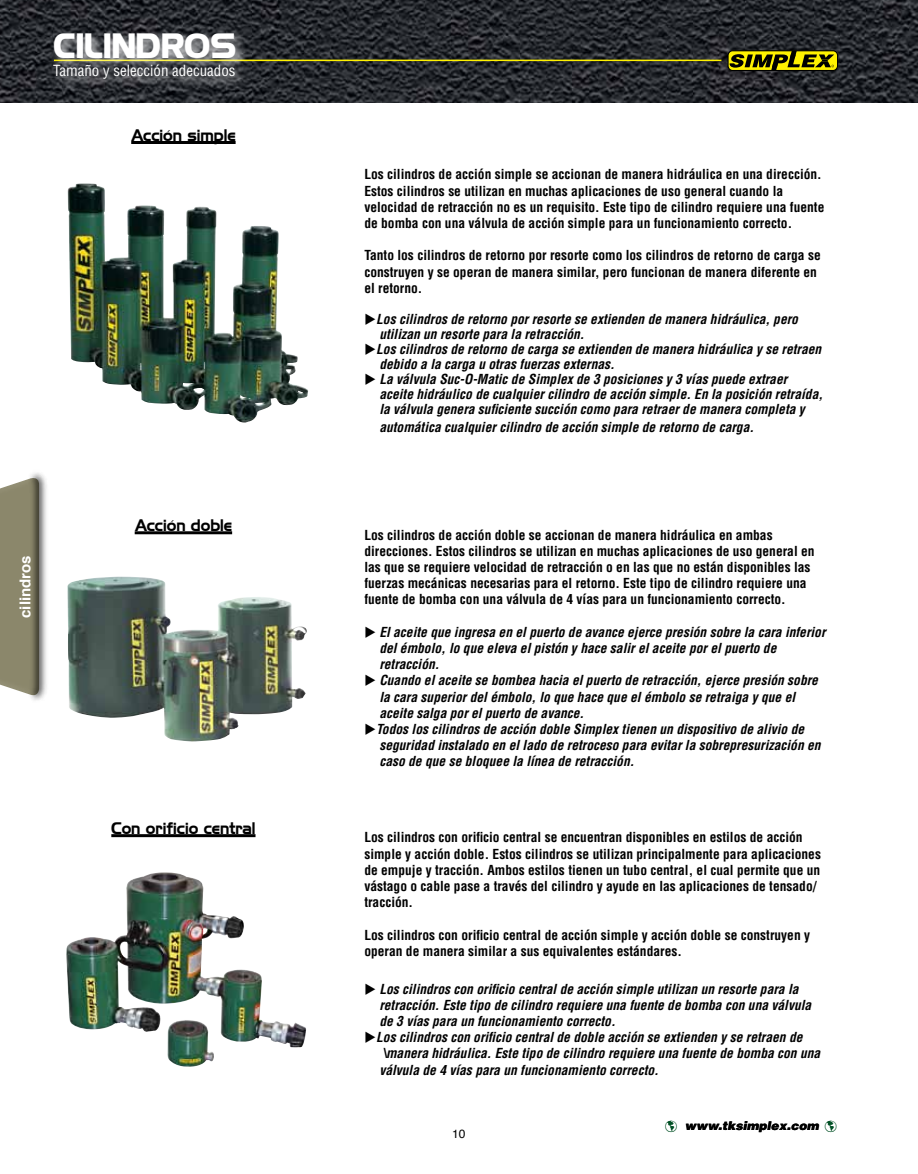
<style>
.page{position:relative;width:918px;height:1174px;background:#fff}
.page>*{position:absolute;margin:0;border:0;box-sizing:border-box;transform-origin:0 0}
.t1{font:700 31.5px "Highland Gothic FLF";color:#fff}
.t2{font:15px "Highland Gothic FLF";color:#000}
.t3{font:condensed 15px "Helvetica";color:#fff}
.t4{font:700 15px "Helvetica";color:#fff}
.t5{font:italic 700 condensed 13.5px/16.2px "Helvetica";color:#000}
.t6{font:700 condensed 13.5px/16.2px "Helvetica";color:#000}
.t7{font:italic 900 12px "Helvetica";color:#000}
.t8{font:12px "Helvetica";color:#000}
.s1{color:#005024}
</style>
<div class="page">
<img style="left:0;top:0;width:918px;height:102px">
<hr style="left:54px;top:60px;width:667px;height:1px;background:#fff200">
<div style="left:727px;top:50px;width:111px;height:21px;border:1px solid #000;border-radius:5px"></div>
<svg style="left:729px;top:51px;width:105px;height:20px;background:#867f00"></svg>
<img style="left:68px;top:183px;width:240px;height:240px">
<img style="left:67px;top:577px;width:240px;height:165px">
<img style="left:66px;top:872px;width:240px;height:182px">
<hr style="left:131px;top:141px;width:105px;height:3px;background:#000">
<hr style="left:135px;top:531px;width:97px;height:3px;background:#000">
<hr style="left:111px;top:834px;width:145px;height:3px;background:#000">
<div style="left:51px;top:30px;width:198px;height:61px;background:#fff;opacity:.75"></div>
<div style="left:0;top:471px;width:37px;height:231px;background:#fff;opacity:.75"></div>
<div style="left:26px;top:469px;width:24px;height:235px;background:#000;opacity:.75"></div>
<h1 class="t1" style="left:53px;top:23px;width:185px">CILINDROS</h1>
<p class="t3" style="left:53px;top:61px;width:184px">Tamaño y selección adecuados</p>
<p class="t2" style="left:131px;top:124px;width:106px">Acción simple</p>
<p class="t4" style="left:13px;top:618px;width:64px;rotate:-90deg">cilindros</p>
<p class="t2" style="left:135px;top:515px;width:99px">Acción doble</p>
<p class="t2" style="left:111px;top:818px;width:146px">Con orificio central</p>
<p class="t6" style="left:364px;top:166px;width:462px">Los cilindros de acción simple se accionan de manera hidráulica en una dirección.<br>Estos cilindros se utilizan en muchas aplicaciones de uso general cuando la velocidad de retracción no es un requisito. Este tipo de cilindro requiere una fuente de bomba con una válvula de acción simple para un funcionamiento correcto.</p>
<p class="t6" style="left:364px;top:247px;width:458px">Tanto los cilindros de retorno por resorte como los cilindros de retorno de carga se construyen y se operan de manera similar, pero funcionan de manera diferente en el retorno.</p>
<p class="t5" style="left:379px;top:312px;width:420px;line-height:15px;text-indent:-15px">◆Los cilindros de retorno por resorte se extienden de manera hidráulica, pero utilizan un resorte para la retracción.</p>
<p class="t5" style="left:379px;top:342px;width:443px;line-height:15px;text-indent:-15px">◆Los cilindros de retorno de carga se extienden de manera hidráulica y se retraen debido a la carga u otras fuerzas externas.</p>
<p class="t5" style="left:379px;top:372px;width:445px;line-height:15px;text-indent:-15px">◆ La válvula Suc-O-Matic de Simplex de 3 posiciones y 3 vías puede extraer aceite hidráulico de cualquier cilindro de acción simple. En la posición retraída, la válvula genera suficiente succión como para retraer de manera completa y</p>
<p class="t5" style="left:379px;top:419px;width:376px">automática cualquier cilindro de acción simple de retorno de carga.</p>
<p class="t6" style="left:364px;top:527px;width:452px">Los cilindros de acción doble se accionan de manera hidráulica en ambas direcciones. Estos cilindros se utilizan en muchas aplicaciones de uso general en las que se requiere velocidad de retracción o en las que no están disponibles las fuerzas mecánicas necesarias para el retorno. Este tipo de cilindro requiere una fuente de bomba con una válvula de 4 vías para un funcionamiento correcto.</p>
<p class="t5" style="left:379px;top:624px;width:448px;text-indent:-15px">◆ El aceite que ingresa en el puerto de avance ejerce presión sobre la cara inferior del émbolo, lo que eleva el pistón y hace salir el aceite por el puerto de retracción.</p>
<p class="t5" style="left:379px;top:672px;width:440px;text-indent:-15px">◆ Cuando el aceite se bombea hacia el puerto de retracción, ejerce presión sobre la cara superior del émbolo, lo que hace que el émbolo se retraiga y que el aceite salga por el puerto de avance.</p>
<p class="t5" style="left:379px;top:721px;width:443px;text-indent:-15px">◆Todos los cilindros de acción doble Simplex tienen un dispositivo de alivio de seguridad instalado en el lado de retroceso para evitar la sobrepresurización en caso de que se bloquee la línea de retracción.</p>
<p class="t6" style="left:364px;top:829px;width:458px">Los cilindros con orificio central se encuentran disponibles en estilos de acción simple y acción doble. Estos cilindros se utilizan principalmente para aplicaciones de empuje y tracción. Ambos estilos tienen un tubo central, el cual permite que un vástago o cable pase a través del cilindro y ayude en las aplicaciones de tensado/ tracción.</p>
<p class="t6" style="left:364px;top:927px;width:447px">Los cilindros con orificio central de acción simple y acción doble se construyen y operan de manera similar a sus equivalentes estándares.</p>
<p class="t5" style="left:379px;top:981px;width:433px;text-indent:-15px">◆ Los cilindros con orificio central de acción simple utilizan un resorte para la retracción. Este tipo de cilindro requiere una fuente de bomba con una válvula de 3 vías para un funcionamiento correcto.</p>
<p class="t5" style="left:379px;top:1029px;width:442px;text-indent:-15px">◆Los cilindros con orificio central de doble acción se extienden y se retraen de \manera hidráulica. Este tipo de cilindro requiere una fuente de bomba con una válvula de 4 vías para un funcionamiento correcto.</p>
<p class="t8" style="left:452px;top:1124px;width:15px">10</p>
<p class="t7" style="left:665px;top:1117px;width:173px"><span class="s1">☑</span> www.tksimplex.com <span class="s1">☑</span></p>
</div>
